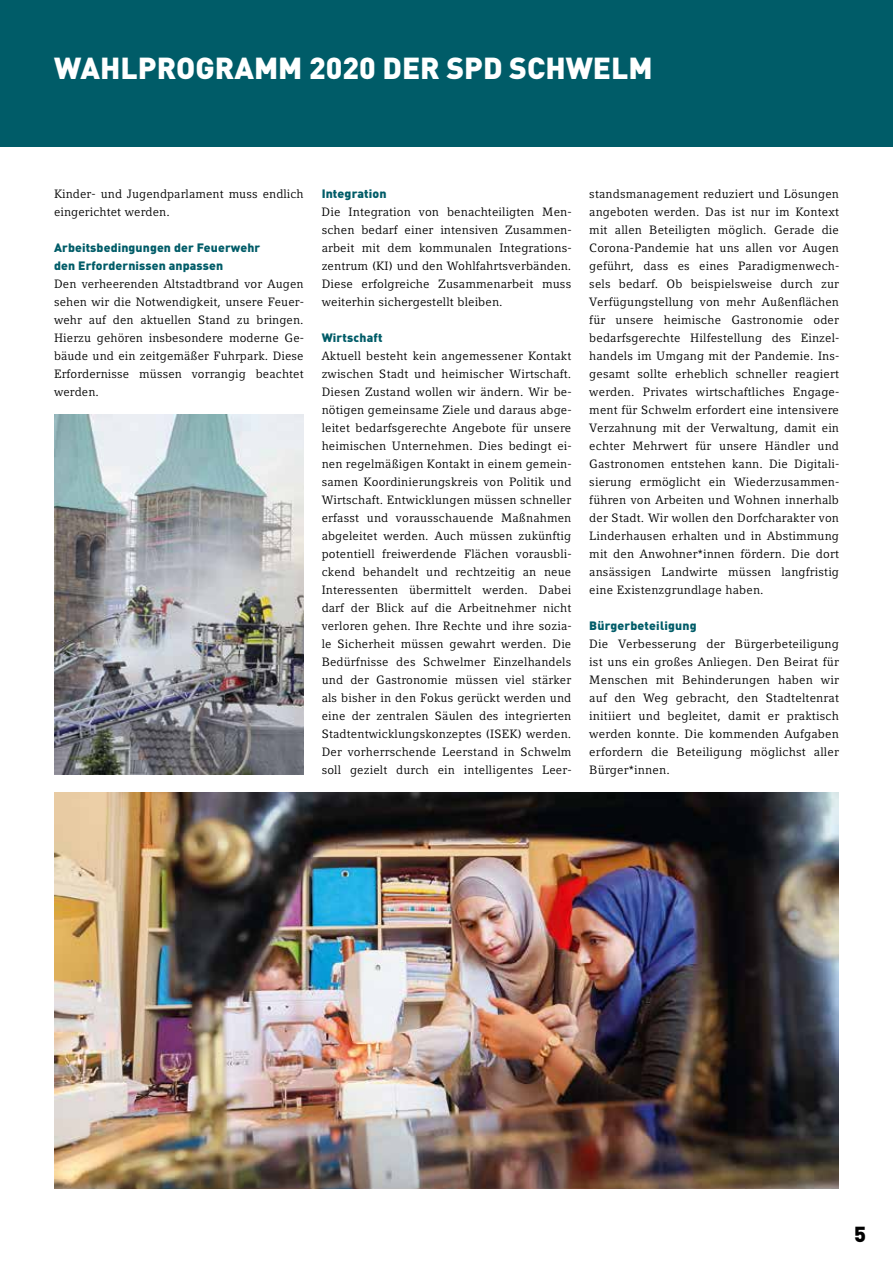
<style>
.page{position:relative;width:893px;height:1263px;background:#fff}
.page>*{position:absolute;margin:0;border:0;box-sizing:border-box;transform-origin:0 0}
.t1{font:900 30px "DIN";color:#fff}
.t2{font:900 21.45px "DIN";color:#000}
.t3{font:12px/18px "Compatil Letter LT";letter-spacing:.01em;color:#000;text-align:justify}
.t4{font:900 12px/18px "DIN";letter-spacing:.01em;color:#005c68}
</style>
<div class="page">
<div style="left:0;top:0;width:893px;height:146px;background:#005c68"></div>
<img style="left:54px;top:792px;width:785px;height:396px">
<img style="left:54px;top:414px;width:250px;height:360px">
<h1 class="t1" style="left:54px;top:48px;width:600px">WAHLPROGRAMM 2020 DER SPD SCHWELM</h1>
<p class="t3" style="left:54px;top:185px;width:251px">Kinder- und Jugendparlament muss endlich eingerichtet werden.</p>
<p class="t4" style="left:54px;top:238px;width:208px">Arbeitsbedingungen der Feuerwehr den Erfordernissen anpassen</p>
<p class="t3" style="left:54px;top:275px;width:252px">Den verheerenden Altstadtbrand vor Augen sehen wir die Notwendigkeit, unsere Feuer&shy;wehr auf den aktuellen Stand zu bringen.<br>Hierzu gehören insbesondere moderne Ge&shy;bäude und ein zeitgemäßer Fuhrpark. Diese Erfordernisse müssen vorrangig beachtet werden.</p>
<p class="t4" style="left:322px;top:184px;width:66px">Integration</p>
<p class="t3" style="left:322px;top:203px;width:252px">Die Integration von benachteiligten Men&shy;schen bedarf einer intensiven Zusammen&shy;arbeit mit dem kommunalen Integrations&shy;zentrum (KI) und den Wohlfahrtsverbänden.<br>Diese erfolgreiche Zusammenarbeit muss weiterhin sichergestellt bleiben.</p>
<p class="t4" style="left:322px;top:328px;width:62px">Wirtschaft</p>
<p class="t3" style="left:322px;top:347px;width:252px">Aktuell besteht kein angemessener Kontakt zwischen Stadt und heimischer Wirtschaft.<br>Diesen Zustand wollen wir ändern. Wir be&shy;nötigen gemeinsame Ziele und daraus abge&shy;leitet bedarfsgerechte Angebote für unsere heimischen Unternehmen. Dies bedingt ei&shy;nen regelmäßigen Kontakt in einem gemein&shy;samen Koordinierungskreis von Politik und Wirtschaft. Entwicklungen müssen schneller erfasst und vorausschauende Maßnahmen abgeleitet werden. Auch müssen zukünftig potentiell freiwerdende Flächen vorausbli&shy;ckend behandelt und rechtzeitig an neue Interessenten übermittelt werden. Dabei darf der Blick auf die Arbeitnehmer nicht verloren gehen. Ihre Rechte und ihre sozia&shy;le Sicherheit müssen gewahrt werden. Die Bedürfnisse des Schwelmer Einzelhandels und der Gastronomie müssen viel stärker als bisher in den Fokus gerückt werden und eine der zentralen Säulen des integrierten Stadtentwicklungskonzeptes (ISEK) werden.<br>Der vorherrschende Leerstand in Schwelm soll gezielt durch ein intelligentes Leer-</p>
<p class="t3" style="left:589px;top:185px;width:252px">standsmanagement reduziert und Lösungen angeboten werden. Das ist nur im Kontext mit allen Beteiligten möglich. Gerade die Corona-Pandemie hat uns allen vor Augen geführt, dass es eines Paradigmenwech&shy;sels bedarf. Ob beispielsweise durch zur Verfügungstellung von mehr Außenflächen für unsere heimische Gastronomie oder bedarfsgerechte Hilfestellung des Einzel&shy;handels im Umgang mit der Pandemie. Ins&shy;gesamt sollte erheblich schneller reagiert werden. Privates wirtschaftliches Engage&shy;ment für Schwelm erfordert eine intensivere Verzahnung mit der Verwaltung, damit ein echter Mehrwert für unsere Händler und Gastronomen entstehen kann. Die Digitali&shy;sierung ermöglicht ein Wiederzusammen&shy;führen von Arbeiten und Wohnen innerhalb der Stadt. Wir wollen den Dorfcharakter von Linderhausen erhalten und in Abstimmung mit den Anwohner*innen fördern. Die dort ansässigen Landwirte müssen langfristig eine Existenzgrundlage haben.</p>
<p class="t4" style="left:589px;top:616px;width:109px">Bürgerbeteiligung</p>
<p class="t3" style="left:589px;top:635px;width:251px">Die Verbesserung der Bürgerbeteiligung ist uns ein großes Anliegen. Den Beirat für Menschen mit Behinderungen haben wir auf den Weg gebracht, den Stadteltenrat initiiert und begleitet, damit er praktisch werden konnte. Die kommenden Aufgaben erfordern die Beteiligung möglichst aller Bürger*innen.</p>
<h2 class="t2" style="left:854px;top:1220px;width:13px">5</h2>
</div>
